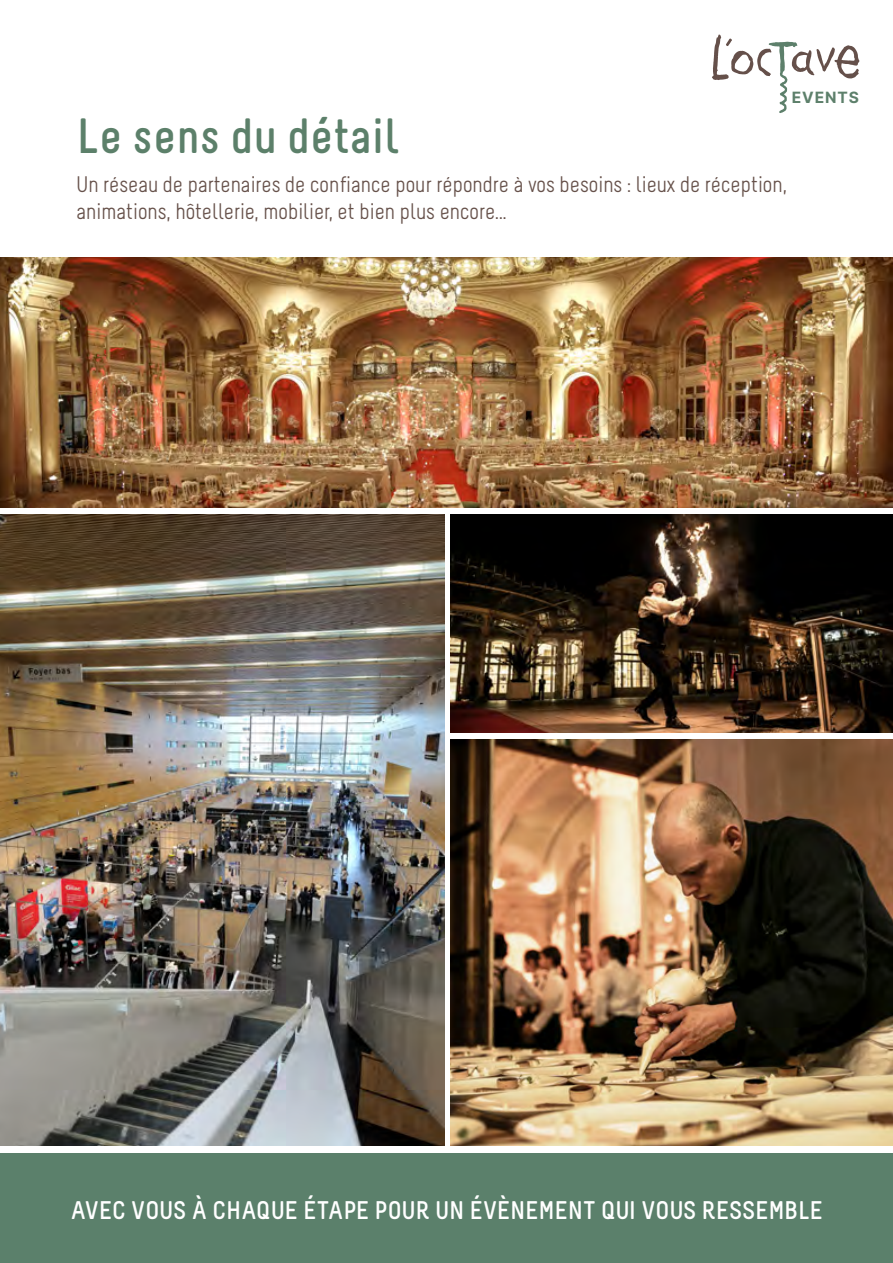
<style>
.page{position:relative;width:893px;height:1263px;background:#fff}
.page>*{position:absolute;margin:0;border:0;box-sizing:border-box;transform-origin:0 0}
.t1{font:700 49.5px "Melbourne";color:#5c806a}
.t2{font:700 25.5px "Melbourne";color:#fff}
.t3{font:22.5px/27px "Melbourne";color:#66514a}
.t4{font:700 15.6px "Inter";letter-spacing:.06em;color:#5d806b}
</style>
<div class="page">
<div style="left:0;top:1152px;width:893px;height:111px;background:#5b806b"></div>
<img style="left:0;top:258px;width:893px;height:250px">
<img style="left:0;top:514px;width:444px;height:632px">
<img style="left:451px;top:514px;width:442px;height:219px">
<img style="left:451px;top:739px;width:442px;height:407px">
<svg style="left:712px;top:34px;width:147px;height:79px"></svg>
<p class="t4" style="left:792px;top:86px;width:69px">EVENTS</p>
<h1 class="t1" style="left:77px;top:106px;width:323px">Le sens du détail</h1>
<p class="t3" style="left:77px;top:173px;width:712px">Un réseau de partenaires de confiance pour répondre à vos besoins : lieux de réception, animations, hôtellerie, mobilier, et bien plus encore...</p>
<p class="t2" style="left:70px;top:1194px;width:754px">AVEC VOUS À CHAQUE ÉTAPE POUR UN ÉVÈNEMENT QUI VOUS RESSEMBLE</p>
</div>
